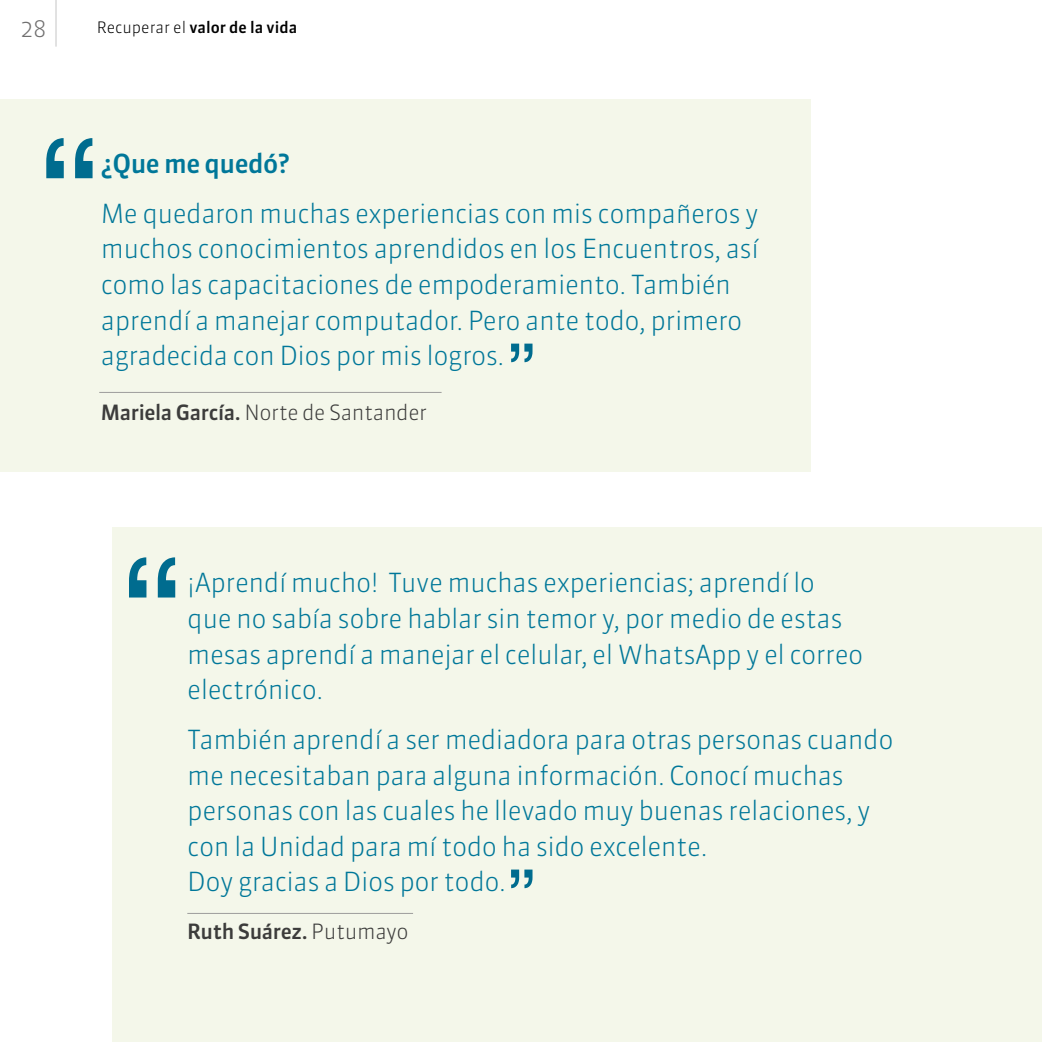
<style>
.page{position:relative;width:1042px;height:1042px;background:#fff}
.page>*{position:absolute;margin:0;border:0;box-sizing:border-box;transform-origin:0 0}
.t1{font:300 26.25px/35.5px "Sanuk OT";letter-spacing:-.02em;color:#079}
.t2{font:500 26.25px "Sanuk OT";letter-spacing:-.02em;color:#079}
.t3{font:300 22.75px "Sanuk OT";color:#706f6f}
.t4{font:300 21px "Sanuk OT";letter-spacing:-.02em;color:#3c3c3b}
.t5{font:500 21px "Sanuk OT";letter-spacing:-.02em;color:#3c3c3b}
.t6{font:500 15.75px "Sanuk OT";color:#000}
.s1{font-weight:300}
.s2{font-weight:500}
</style>
<div class="page">
<hr style="left:56px;top:0;width:1px;height:47px;background:#c6c6c6">
<div style="left:0;top:99px;width:810px;height:372px;background:#f4f7ea"></div>
<div style="left:112px;top:527px;width:930px;height:515px;background:#f4f7ea"></div>
<svg style="left:46px;top:138px;width:47px;height:40px"></svg>
<svg style="left:129px;top:557px;width:46px;height:40px"></svg>
<svg style="left:511px;top:344px;width:21px;height:18px"></svg>
<svg style="left:511px;top:869px;width:21px;height:19px"></svg>
<hr style="left:99px;top:392px;width:342px;height:1px;background:#9d9d9c">
<hr style="left:187px;top:913px;width:226px;height:1px;background:#9d9d9c">
<p class="t3" style="left:21px;top:15px;width:27px">28</p>
<p class="t6" style="left:97px;top:18px;width:202px"><span class="s1">Recuperar el</span> valor de la vida</p>
<p class="t2" style="left:101px;top:147px;width:191px">¿Que me quedó?</p>
<p class="t1" style="left:101px;top:196px;width:659px">Me quedaron muchas experiencias con mis compañeros y muchos conocimientos aprendidos en los Encuentros, así como las capacitaciones de empoderamiento. También aprendí a manejar computador. Pero ante todo, primero agradecida con Dios por mis logros.</p>
<p class="t4" style="left:101px;top:399px;width:328px"><span class="s2">Mariela García.</span> Norte de Santander</p>
<p class="t1" style="left:187px;top:565px;width:677px">¡Aprendí mucho! Tuve muchas experiencias; aprendí lo que no sabía sobre hablar sin temor y, por medio de estas mesas aprendí a manejar el celular, el WhatsApp y el correo electrónico.</p>
<p class="t1" style="left:187px;top:721px;width:708px">También aprendí a ser mediadora para otras personas cuando me necesitaban para alguna información. Conocí muchas personas con las cuales he llevado muy buenas relaciones, y con la Unidad para mí todo ha sido excelente.<br>Doy gracias a Dios por todo.</p>
<p class="t5" style="left:187px;top:918px;width:223px">Ruth Suárez. <span class="s1">Putumayo</span></p>
</div>
